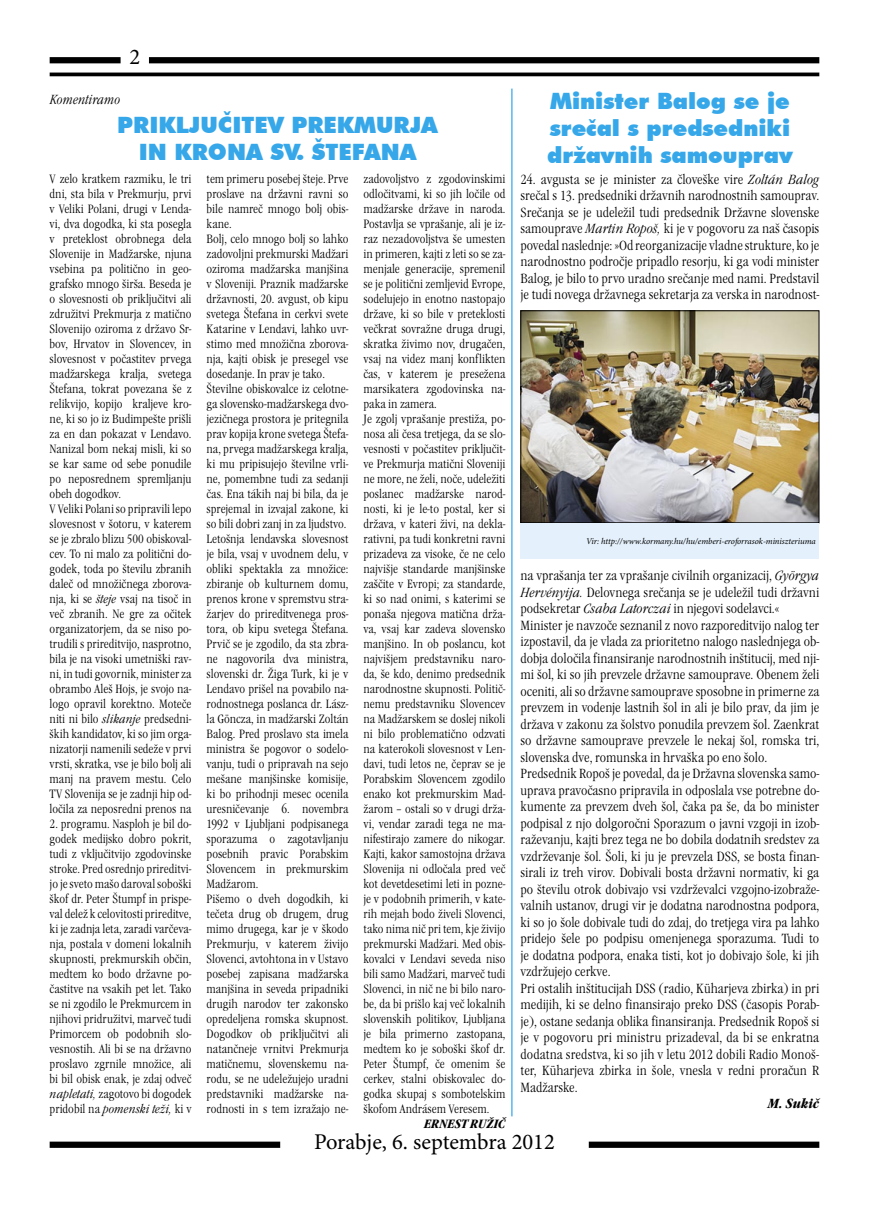
<style>
.page{position:relative;width:869px;height:1205px;background:#fff}
.page>*{position:absolute;margin:0;border:0;box-sizing:border-box;transform-origin:0 0}
.cím{font:900 22.5px/27px "Futura BT";color:#36a7e9}
.t1{font:22.5px "Minion Pro";color:#000}
.ujszoveg{font:13.75px/16.5px "Garamond Itc TEE Ligh Cond";color:#000;text-align:justify;scale:1.05 1}
.ujszoveg-2{font:13.75px "Garamond Itc TEE Ligh Cond Ital";color:#000}
.ujalairas{font:italic 700 condensed 13.75px "Garamond Itc TEE";color:#000;scale:1.05 1}
.ujszoveg-3{font:12.5px/15px "Garamond Itc TEE Ligh Cond";color:#000;text-align:justify;scale:1.04 1}
.ujalairas-2{font:italic 700 condensed 12.5px "Garamond Itc TEE";color:#000;scale:1.04 1}
.szoveg{font:italic 8.75px "Minion Pro";letter-spacing:-.01em;color:#000}
.s1{font-family:"Garamond Itc TEE Ligh Cond Ital"}
</style>
<div class="page">
<div style="left:50px;top:1141px;width:230px;height:7px;background:#000"></div>
<div style="left:588px;top:1141px;width:231px;height:7px;background:#000"></div>
<hr style="left:50px;top:73px;width:769px;height:3px;background:#000">
<div style="left:50px;top:57px;width:70px;height:6px;background:#000"></div>
<div style="left:149px;top:57px;width:670px;height:6px;background:#000"></div>
<img style="left:522px;top:312px;width:295px;height:209px">
<div style="left:520px;top:310px;width:299px;height:213px;border:1px solid #000"></div>
<div style="left:520px;top:523px;width:299px;height:35px;background:#e4f0fb"></div>
<hr style="left:511px;top:89px;width:1px;height:1027px;background:#36a7e9">
<p class="t1" style="left:129px;top:44px;width:12px">2</p>
<p class="ujszoveg-2" style="left:50px;top:92px;width:72px">Komentiramo</p>
<p class="cím" style="left:117px;top:112px;width:322px">PRIKLJUČITEV PREKMURJA</p>
<p class="cím" style="left:139px;top:139px;width:279px">IN KRONA SV. ŠTEFANA</p>
<p class="ujszoveg-3" style="left:50px;top:171px;width:138px">V zelo kratkem razmiku, le tri dni, sta bila v Prekmurju, prvi v Veliki Polani, drugi v Lenda&shy;vi, dva dogodka, ki sta posegla v preteklost obrobnega dela Slovenije in Madžarske, njuna vsebina pa politično in geo&shy;grafsko mnogo širša. Beseda je o slovesnosti ob priključitvi ali združitvi Prekmurja z matično Slovenijo oziroma z državo Sr&shy;bov, Hrvatov in Slovencev, in slovesnost v počastitev prvega madžarskega kralja, svetega Štefana, tokrat povezana še z relikvijo, kopijo kraljeve kro&shy;ne, ki so jo iz Budimpešte prišli za en dan pokazat v Lendavo.<br>Nanizal bom nekaj misli, ki so se kar same od sebe ponudile po neposrednem spremljanju obeh dogodkov.</p>
<p class="ujszoveg-3" style="left:50px;top:501px;width:138px">V Veliki Polani so pripravili lepo slovesnost v šotoru, v katerem se je zbralo blizu 500 obiskoval&shy;cev. To ni malo za politični do&shy;godek, toda po številu zbranih daleč od množičnega zborova&shy;nja, ki se <span class="s1">šteje</span> vsaj na tisoč in več zbranih. Ne gre za očitek organizatorjem, da se niso po&shy;trudili s prireditvijo, nasprotno, bila je na visoki umetniški rav&shy;ni, in tudi govornik, minister za obrambo Aleš Hojs, je svojo na&shy;logo opravil korektno. Moteče niti ni bilo <span class="s1">slikanje</span> predsedni&shy;ških kandidatov, ki so jim orga&shy;nizatorji namenili sedeže v prvi vrsti, skratka, vse je bilo bolj ali manj na pravem mestu. Celo TV Slovenija se je zadnji hip od&shy;ločila za neposredni prenos na</p>
<p class="ujszoveg-3" style="left:50px;top:816px;width:138px">2. programu. Nasploh je bil do&shy;godek medijsko dobro pokrit, tudi z vključitvijo zgodovinske stroke. Pred osrednjo prireditvi&shy;jo je sveto mašo daroval soboški škof dr. Peter Štumpf in prispe&shy;val delež k celovitosti prireditve, ki je zadnja leta, zaradi varčeva&shy;nja, postala v domeni lokalnih skupnosti, prekmurskih občin, medtem ko bodo državne po&shy;častitve na vsakih pet let. Tako se ni zgodilo le Prekmurcem in njihovi pridružitvi, marveč tudi Primorcem ob podobnih slo&shy;vesnostih. Ali bi se na državno proslavo zgrnile množice, ali bi bil obisk enak, je zdaj odveč <span class="s1">napletati,</span> zagotovo bi dogodek pridobil na <span class="s1">pomenski teži,</span> ki v</p>
<p class="ujszoveg-3" style="left:206px;top:171px;width:138px">tem primeru posebej šteje. Prve proslave na državni ravni so bile namreč mnogo bolj obis&shy;kane.</p>
<p class="ujszoveg-3" style="left:206px;top:231px;width:138px">Bolj, celo mnogo bolj so lahko zadovoljni prekmurski Madžari oziroma madžarska manjšina v Sloveniji. Praznik madžarske državnosti, 20. avgust, ob kipu svetega Štefana in cerkvi svete Katarine v Lendavi, lahko uvr&shy;stimo med množična zborova&shy;nja, kajti obisk je presegel vse dosedanje. In prav je tako.</p>
<p class="ujszoveg-3" style="left:206px;top:381px;width:138px">Številne obiskovalce iz celotne&shy;ga slovensko-madžarskega dvo&shy;jezičnega prostora je pritegnila prav kopija krone svetega Štefa&shy;na, prvega madžarskega kralja, ki mu pripisujejo številne vrli&shy;ne, pomembne tudi za sedanji čas. Ena tákih naj bi bila, da je sprejemal in izvajal zakone, ki so bili dobri zanj in za ljudstvo.</p>
<p class="ujszoveg-3" style="left:206px;top:531px;width:138px">Letošnja lendavska slovesnost je bila, vsaj v uvodnem delu, v obliki spektakla za množice: zbiranje ob kulturnem domu, prenos krone v spremstvu stra&shy;žarjev do prireditvenega pros&shy;tora, ob kipu svetega Štefana.<br>Prvič se je zgodilo, da sta zbra&shy;ne nagovorila dva ministra, slovenski dr. Žiga Turk, ki je v Lendavo prišel na povabilo na&shy;rodnostnega poslanca dr. Lász&shy;la Göncza, in madžarski Zoltán Balog. Pred proslavo sta imela ministra še pogovor o sodelo&shy;vanju, tudi o pripravah na sejo mešane manjšinske komisije, ki bo prihodnji mesec ocenila uresničevanje 6. novembra 1992 v Ljubljani podpisanega sporazuma o zagotavljanju posebnih pravic Porabskim Slovencem in prekmurskim Madžarom.</p>
<p class="ujszoveg-3" style="left:206px;top:891px;width:138px">Pišemo o dveh dogodkih, ki tečeta drug ob drugem, drug mimo drugega, kar je v škodo Prekmurju, v katerem živijo Slovenci, avtohtona in v Ustavo posebej zapisana madžarska manjšina in seveda pripadniki drugih narodov ter zakonsko opredeljena romska skupnost.<br>Dogodkov ob priključitvi ali natančneje vrnitvi Prekmurja matičnemu, slovenskemu na&shy;rodu, se ne udeležujejo uradni predstavniki madžarske na&shy;rodnosti in s tem izražajo ne-</p>
<p class="ujszoveg-3" style="left:363px;top:171px;width:138px">zadovoljstvo z zgodovinskimi odločitvami, ki so jih ločile od madžarske države in naroda.<br>Postavlja se vprašanje, ali je iz&shy;raz nezadovoljstva še umesten in primeren, kajti z leti so se za&shy;menjale generacije, spremenil se je politični zemljevid Evrope, sodelujejo in enotno nastopajo države, ki so bile v preteklosti večkrat sovražne druga drugi, skratka živimo nov, drugačen, vsaj na videz manj konflikten čas, v katerem je presežena marsikatera zgodovinska na&shy;paka in zamera.</p>
<p class="ujszoveg-3" style="left:363px;top:411px;width:138px">Je zgolj vprašanje prestiža, po&shy;nosa ali česa tretjega, da se slo&shy;vesnosti v počastitev priključit&shy;ve Prekmurja matični Sloveniji ne more, ne želi, noče, udeležiti poslanec madžarske narod&shy;nosti, ki je le-to postal, ker si država, v kateri živi, na dekla&shy;rativni, pa tudi konkretni ravni prizadeva za visoke, če ne celo najvišje standarde manjšinske zaščite v Evropi; za standarde, ki so nad onimi, s katerimi se ponaša njegova matična drža&shy;va, vsaj kar zadeva slovensko manjšino. In ob poslancu, kot najvišjem predstavniku naro&shy;da, še kdo, denimo predsednik narodnostne skupnosti. Politič&shy;nemu predstavniku Slovencev na Madžarskem se doslej nikoli ni bilo problematično odzvati na katerokoli slovesnost v Len&shy;davi, tudi letos ne, čeprav se je Porabskim Slovencem zgodilo enako kot prekmurskim Mad&shy;žarom – ostali so v drugi drža&shy;vi, vendar zaradi tega ne ma&shy;nifestirajo zamere do nikogar.<br>Kajti, kakor samostojna država Slovenija ni odločala pred več kot devetdesetimi leti in pozne&shy;je v podobnih primerih, v kate&shy;rih mejah bodo živeli Slovenci, tako nima nič pri tem, kje živijo prekmurski Madžari. Med obis&shy;kovalci v Lendavi seveda niso bili samo Madžari, marveč tudi Slovenci, in nič ne bi bilo naro&shy;be, da bi prišlo kaj več lokalnih slovenskih politikov, Ljubljana je bila primerno zastopana, medtem ko je soboški škof dr.<br>Peter Štumpf, če omenim še cerkev, stalni obiskovalec do&shy;godka skupaj s sombotelskim škofom Andrásem Veresem.</p>
<p class="ujalairas-2" style="left:424px;top:1117px;width:80px">ERNEST RUŽIČ</p>
<p class="cím" style="left:547px;top:87px;width:247px">Minister Balog se je srečal s predsedniki državnih samouprav</p>
<p class="ujszoveg" style="left:520px;top:171px;width:286px">24. avgusta se je minister za človeške vire <span class="s1">Zoltán Balog </span>srečal s 13. predsedniki državnih narodnostnih samouprav.<br>Srečanja se je udeležil tudi predsednik Državne slovenske samouprave <span class="s1">Martin Ropoš,</span> ki je v pogovoru za naš časopis povedal naslednje: »Od reorganizacije vladne strukture, ko je narodnostno področje pripadlo resorju, ki ga vodi minister Balog, je bilo to prvo uradno srečanje med nami. Predstavil je tudi novega državnega sekretarja za verska in narodnost-</p>
<p class="szoveg" style="left:585px;top:536px;width:231px">Vir: http://www.kormany.hu/hu/emberi-eroforrasok-miniszteriuma</p>
<p class="ujszoveg" style="left:520px;top:567px;width:286px">na vprašanja ter za vprašanje civilnih organizacij, <span class="s1">Györgya Hervényija.</span> Delovnega srečanja se je udeležil tudi državni podsekretar <span class="s1">Csaba Latorczai</span> in njegovi sodelavci.«</p>
<p class="ujszoveg" style="left:520px;top:617px;width:286px">Minister je navzoče seznanil z novo razporeditvijo nalog ter izpostavil, da je vlada za prioritetno nalogo naslednjega ob&shy;dobja določila finansiranje narodnostnih inštitucij, med nji&shy;mi šol, ki so jih prevzele državne samouprave. Obenem želi oceniti, ali so državne samouprave sposobne in primerne za prevzem in vodenje lastnih šol in ali je bilo prav, da jim je država v zakonu za šolstvo ponudila prevzem šol. Zaenkrat so državne samouprave prevzele le nekaj šol, romska tri, slovenska dve, romunska in hrvaška po eno šolo.</p>
<p class="ujszoveg" style="left:520px;top:765px;width:286px">Predsednik Ropoš je povedal, da je Državna slovenska samo&shy;uprava pravočasno pripravila in odposlala vse potrebne do&shy;kumente za prevzem dveh šol, čaka pa še, da bo minister podpisal z njo dolgoročni Sporazum o javni vzgoji in izob&shy;raževanju, kajti brez tega ne bo dobila dodatnih sredstev za vzdrževanje šol. Šoli, ki ju je prevzela DSS, se bosta finan&shy;sirali iz treh virov. Dobivali bosta državni normativ, ki ga po številu otrok dobivajo vsi vzdrževalci vzgojno-izobraže&shy;valnih ustanov, drugi vir je dodatna narodnostna podpora, ki so jo šole dobivale tudi do zdaj, do tretjega vira pa lahko pridejo šele po podpisu omenjenega sporazuma. Tudi to je dodatna podpora, enaka tisti, kot jo dobivajo šole, ki jih vzdržujejo cerkve.</p>
<p class="ujszoveg" style="left:520px;top:980px;width:286px">Pri ostalih inštitucijah DSS (radio, Küharjeva zbirka) in pri medijih, ki se delno finansirajo preko DSS (časopis Porab&shy;je), ostane sedanja oblika finansiranja. Predsednik Ropoš si je v pogovoru pri ministru prizadeval, da bi se enkratna dodatna sredstva, ki so jih v letu 2012 dobili Radio Monoš-</p>
<p class="ujszoveg" style="left:520px;top:1062px;width:286px">ter, Küharjeva zbirka in šole, vnesla v redni proračun R<br>Madžarske.</p>
<p class="ujalairas" style="left:767px;top:1096px;width:51px">M. Sukič</p>
<p class="t1" style="left:314px;top:1128px;width:242px">Porabje, 6. septembra 2012</p>
</div>
